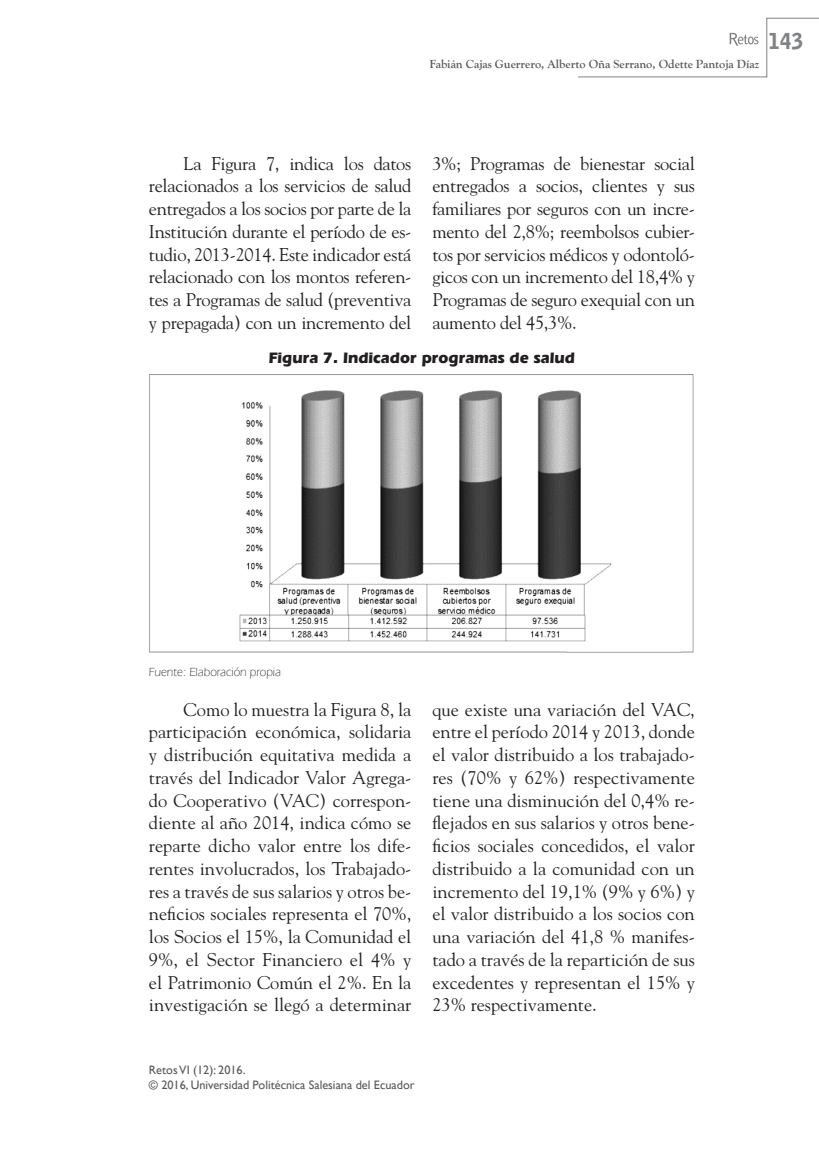
<style>
.page{position:relative;width:819px;height:1151px;background:#fff}
.page>*{position:absolute;margin:0;border:0;box-sizing:border-box;transform-origin:0 0}
.t1{font:900 21.88px "Bell Gothic Std";color:#808285;scale:.95 1}
.texto_de_párrafo{font:18.38px/22.8px "Goudy";letter-spacing:-.01em;color:#231f20;text-align:justify}
.título_cuadros_y_gra{font:700 15.75px "Eras IT Cby BT";color:#231f20}
.t2{font:12.25px/14.7px "Gill Sans";color:#57585a}
.t3{font:700 12.25px "Goudy Old Style T";color:#57585a}
.fuente{font:300 12.25px "Eras IT Cby BT";color:#231f20}
</style>
<div class="page">
<img style="left:149px;top:374px;width:545px;height:279px">
<svg style="left:578px;top:17px;width:241px;height:61px"></svg>
<p class="t3" style="left:429px;top:57px;width:331px">Fabián Cajas Guerrero, Alberto Oña Serrano, Odette Pantoja Díaz</p>
<p class="t1" style="left:768px;top:28px;width:38px">143</p>
<p class="texto_de_párrafo" style="left:149px;top:151px;width:264px;text-indent:35px">La Figura 7, indica los datos relacionados a los servicios de salud entregados a los socios por parte de la Institución durante el período de es&shy;tudio, 2013-2014. Este indicador está relacionado con los montos referen&shy;tes a Programas de salud (preventiva y prepagada) con un incremento del</p>
<p class="texto_de_párrafo" style="left:432px;top:151px;width:264px">3%; Programas de bienestar social entregados a socios, clientes y sus familiares por seguros con un incre&shy;mento del 2,8%; reembolsos cubier&shy;tos por servicios médicos y odontoló&shy;gicos con un incremento del 18,4% y Programas de seguro exequial con un aumento del 45,3%.</p>
<p class="título_cuadros_y_gra" style="left:269px;top:348px;width:308px">Figura 7. Indicador programas de salud</p>
<p class="fuente" style="left:149px;top:665px;width:134px">Fuente: Elaboración propia</p>
<p class="texto_de_párrafo" style="left:149px;top:697px;width:264px;text-indent:35px">Como lo muestra la Figura 8, la participación económica, solidaria y distribución equitativa medida a través del Indicador Valor Agrega&shy;do Cooperativo (VAC) correspon&shy;diente al año 2014, indica cómo se reparte dicho valor entre los dife&shy;rentes involucrados, los Trabajado&shy;res a través de sus salarios y otros be&shy;neficios sociales representa el 70%, los Socios el 15%, la Comunidad el 9%, el Sector Financiero el 4% y el Patrimonio Común el 2%. En la investigación se llegó a determinar</p>
<p class="texto_de_párrafo" style="left:432px;top:697px;width:264px">que existe una variación del VAC, entre el período 2014 y 2013, donde el valor distribuido a los trabajado&shy;res (70% y 62%) respectivamente tiene una disminución del 0,4% re&shy;flejados en sus salarios y otros bene&shy;ficios sociales concedidos, el valor distribuido a la comunidad con un incremento del 19,1% (9% y 6%) y el valor distribuido a los socios con una variación del 41,8 % manifes&shy;tado a través de la repartición de sus excedentes y representan el 15% y 23% respectivamente.</p>
<p class="t2" style="left:149px;top:1063px;width:267px">Retos VI (12): 2016.<br>© 2016, Universidad Politécnica Salesiana del Ecuador</p>
</div>
